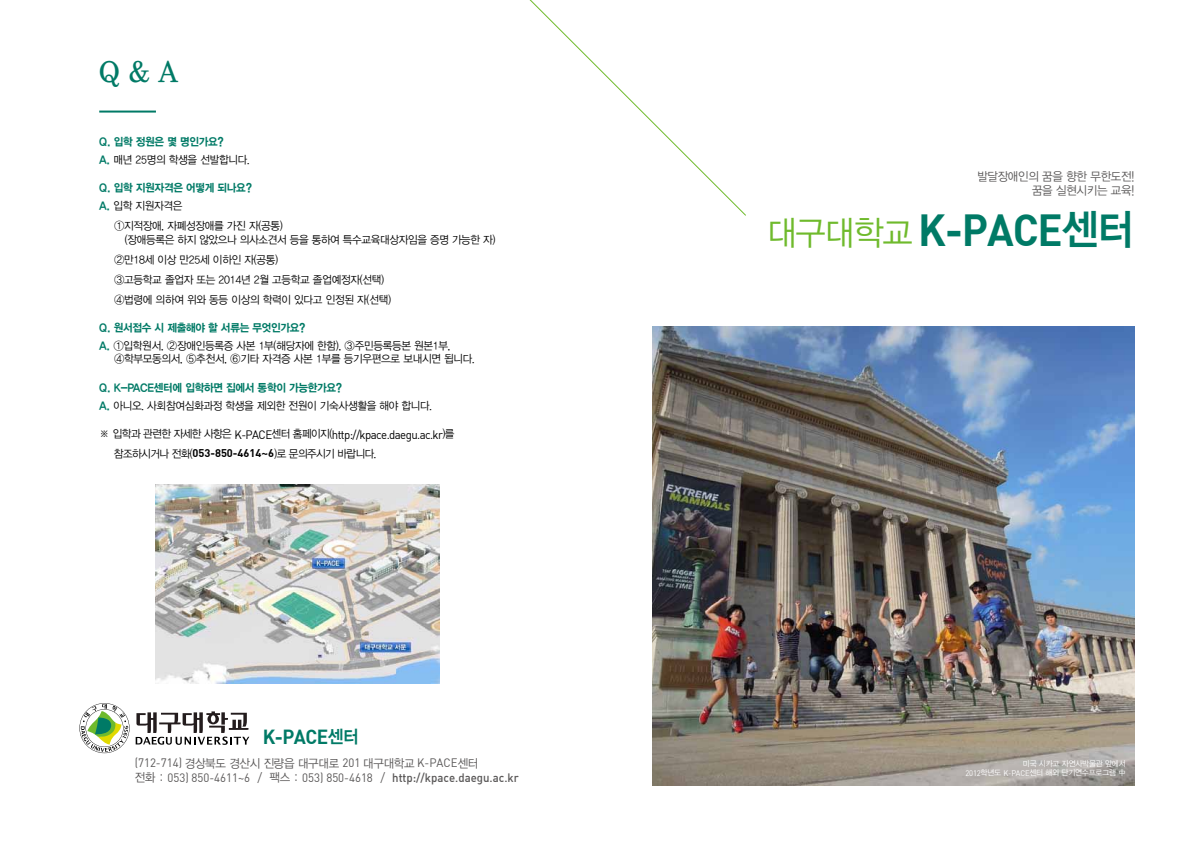
<style>
.page{position:relative;width:1191px;height:842px;background:#fff}
.page>*{position:absolute;margin:0;border:0;box-sizing:border-box;transform-origin:0 0}
.t1{font:44px "Dinbol";color:#007a66;scale:.95 1}
.t2{font:30px "YDIY Mj O350";color:#007a66;scale:.95 1}
.t3{font:20px "Dinbol";color:#007a66;scale:.95 1}
.t4{font:12px/14.4px "YDIYGO320";letter-spacing:-.025em;color:#595757;text-align:right;scale:.95 1}
.t5{font:12px "Dinreg";color:#595757;scale:.95 1}
.t6{font:12px "Dinreg";letter-spacing:-.05em;color:#000;scale:.95 1}
.t7{font:11px/20px "YDIYGO320";letter-spacing:-.025em;color:#000;scale:.95 1}
.t8{font:11px "YDIYGO350";letter-spacing:-.025em;color:#007a66;scale:.95 1}
.t9{font:11px "YDIYGO320";letter-spacing:-.05em;color:#000;scale:.95 1}
.t10{font:8px/9.6px "YDIYGO320";letter-spacing:-.025em;color:#fff;text-align:right;scale:.95 1}
.s1{font-family:"YDIYGO350";color:#007a66}
.s2{font-family:"YDIYGO320";font-size:11px}
.s3{font-family:"Dinbol"}
.s4{font-family:"YDIYGO340";font-size:18px}
.s5{font-family:"Dinreg"}
.s6{font-family:"YDIYGO320"}
.s7{font-family:"Dinmed"}
.s8{font-family:"YDIYGO320";font-size:34px;color:#6fba2c}
.s9{font-family:"YDIYGO340";font-size:42px}
</style>
<div class="page">
<svg style="left:79px;top:703px;width:51px;height:50px"></svg>
<svg style="left:136px;top:711px;width:113px;height:34px"></svg>
<img style="left:156px;top:485px;width:283px;height:198px">
<img style="left:652px;top:326px;width:482px;height:459px">
<svg style="left:529px;top:0;width:217px;height:216px"></svg>
<hr style="left:99px;top:111px;width:57px;height:2px;background:#007a66">
<h2 class="t2" style="left:99px;top:57px;width:84px">Q &amp; A</h2>
<p class="t8" style="left:99px;top:136px;width:133px">Q. 입학 정원은 몇 명인가요?</p>
<p class="t7" style="left:99px;top:150px;width:160px"><span class="s1">A.</span> 매년 25명의 학생을 선발합니다.</p>
<p class="t8" style="left:99px;top:182px;width:162px">Q. 입학 지원자격은 어떻게 되나요?</p>
<p class="t7" style="left:114px;top:196px;width:179px;text-indent:-15px"><span class="s1">A.</span> 입학 지원자격은<br>①지적장애, 자폐성장애를 가진 자(공통)</p>
<p class="t7" style="left:114px;top:229px;width:403px;text-indent:11px">(장애등록은 하지 않았으나 의사소견서 등을 통하여 특수교육대상자임을 증명 가능한 자)<br>②만18세 이상 만25세 이하인 자(공통)<br>③고등학교 졸업자 또는 2014년 2월 고등학교 졸업예정자(선택)<br>④법령에 의하여 위와 동등 이상의 학력이 있다고 인정된 자(선택)</p>
<p class="t8" style="left:99px;top:322px;width:219px">Q. 원서접수 시 제출해야 할 서류는 무엇인가요?</p>
<p class="t7" style="left:114px;top:339px;width:381px;line-height:13.2px;text-indent:-15px"><span class="s1">A.</span> ①입학원서, ②장애인등록증 사본 1부(해당자에 한함), ③주민등록등본 원본1부,<br>④학부모동의서, ⑤추천서, ⑥기타 자격증 사본 1부를 등기우편으로 보내시면 됩니다.</p>
<p class="t8" style="left:99px;top:382px;width:257px">Q. K-PACE센터에 입학하면 집에서 통학이 가능한가요?</p>
<p class="t7" style="left:99px;top:396px;width:352px"><span class="s1">A.</span> 아니오. 사회참여심화과정 학생을 제외한 전원이 기숙사생활을 해야 합니다.</p>
<p class="t6" style="left:99px;top:427px;width:375px"><span class="s2">※ 입학과 관련한 자세한 사항은</span> K-PACE<span class="s2">센터 홈페이지(</span>http://kpace.daegu.ac.kr<span class="s2">)를</span></p>
<p class="t9" style="left:114px;top:448px;width:278px">참조하시거나 전화(<span class="s3">053-850-4614~6</span>)로 문의주시기 바랍니다.</p>
<h3 class="t3" style="left:263px;top:724px;width:103px">K-PACE<span class="s4">센터</span></h3>
<p class="t4" style="left:135px;top:756px;width:363px"><span class="s5">(712-714)</span> 경상북도 경산시 진량읍 대구대로 <span class="s5">201</span> 대구대학교 <span class="s5">K-PACE</span>센터</p>
<p class="t5" style="left:135px;top:770px;width:406px"><span class="s6">전화 :</span> 053) 850-4611~6 <span class="s6">/ 팩스 :</span> 053) 850-4618 <span class="s6">/</span> <span class="s7">http://kpace.daegu.ac.kr</span></p>
<p class="t4" style="left:977px;top:169px;width:167px">발달장애인의 꿈을 향한 무한도전! 꿈을 실현시키는 교육!</p>
<h1 class="t1" style="left:767px;top:201px;width:388px"><span class="s8">대구대학교</span> K-PACE<span class="s9">센터</span></h1>
<p class="t10" style="left:965px;top:758px;width:170px">미국 시카고 자연사박물관 앞에서<br><span class="s5">2012</span>학년도 <span class="s5">K-PACE</span>센터 해외 단기연수프로그램 中</p>
</div>
